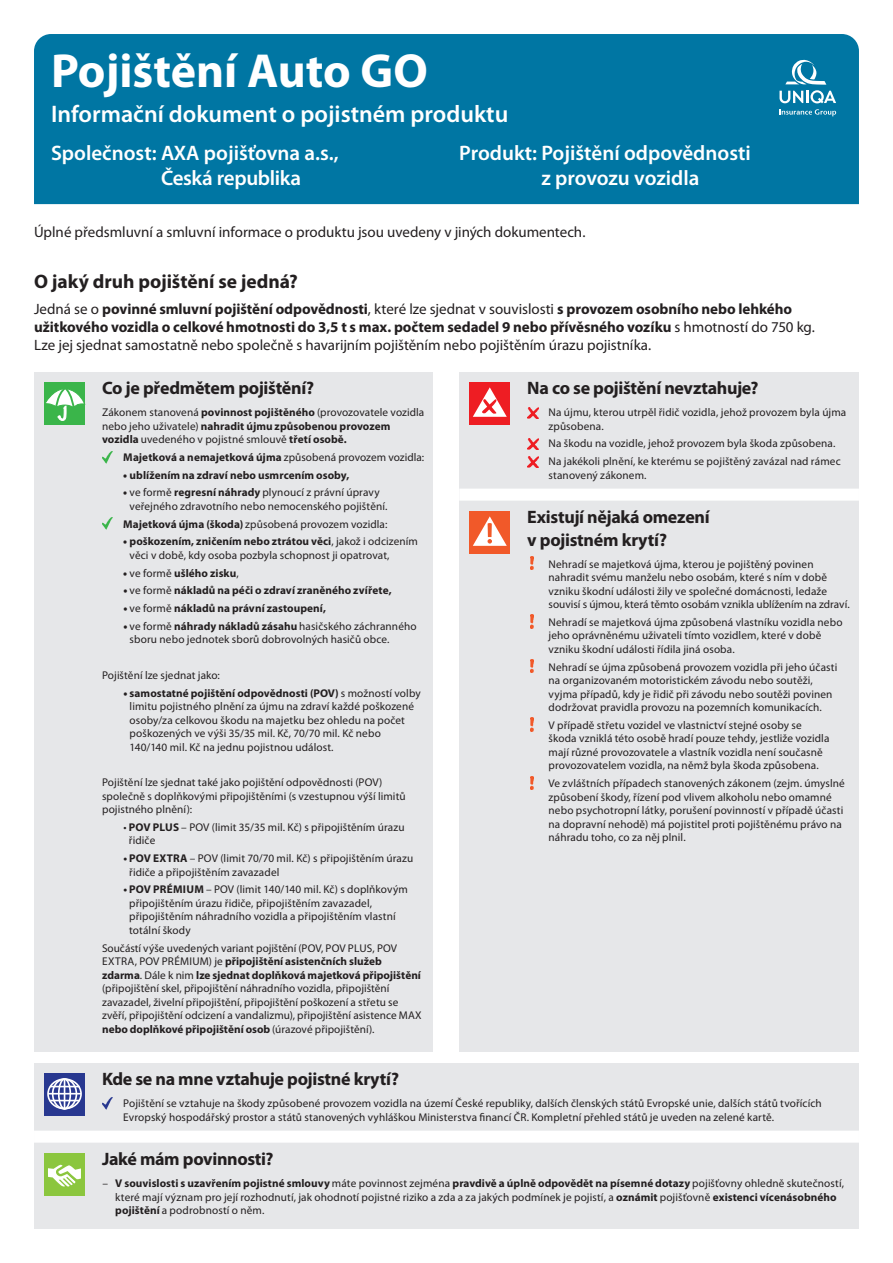
<style>
.page{position:relative;width:893px;height:1263px;background:#fff}
.page>*{position:absolute;margin:0;border:0;box-sizing:border-box;transform-origin:0 0}
.t1{font:700 48px "Myriad Pro";color:#fff}
.t2{font:600 24px "Myriad Pro";color:#fff}
.t3{font:600 21px/25.2px "Myriad Pro";color:#fff}
.t4{font:700 19.5px "Myriad Pro";letter-spacing:-.005em;color:#231f20}
.t5{font:700 18px/22.5px "Myriad Pro";letter-spacing:-.02em;color:#231f20}
.t6{font:700 15px/18px "Myriad Pro";letter-spacing:-.005em;color:#231f20}
.t7{font:15px "Myriad Pro";letter-spacing:-.005em;color:#231f20}
.t8{font:11.25px/13.5px "Myriad Pro";letter-spacing:.01em;color:#231f20}
.t9{font:700 11.25px "Myriad Pro";letter-spacing:.005em;color:#231f20}
.s1{font-weight:400}
.s2{font-weight:700}
.s3{font-family:"Source Sans Pro";font-weight:900}
</style>
<div class="page">
<div style="left:34px;top:34px;width:825px;height:170px;background:#0076a3"></div>
<div style="left:34px;top:372px;width:825px;height:679px;background:#e6e7e9"></div>
<svg style="left:102px;top:451px;width:11px;height:12px"></svg>
<svg style="left:102px;top:518px;width:11px;height:12px"></svg>
<div style="left:459px;top:489px;width:400px;height:12px;background:#fff"></div>
<svg style="left:527px;top:407px;width:11px;height:11px"></svg>
<svg style="left:527px;top:439px;width:11px;height:11px"></svg>
<svg style="left:527px;top:456px;width:11px;height:11px"></svg>
<img style="left:530px;top:556px;width:4px;height:14px">
<svg style="left:530px;top:615px;width:4px;height:13px"></svg>
<img style="left:530px;top:659px;width:4px;height:14px">
<svg style="left:530px;top:718px;width:4px;height:13px"></svg>
<svg style="left:530px;top:776px;width:4px;height:13px"></svg>
<div style="left:44px;top:382px;width:41px;height:43px;background:#3ab54a"></div>
<svg style="left:46px;top:389px;width:38px;height:32px"></svg>
<div style="left:469px;top:382px;width:41px;height:43px;background:#ee1d23"></div>
<svg style="left:473px;top:387px;width:34px;height:30px"></svg>
<div style="left:469px;top:511px;width:41px;height:43px;background:#f15929"></div>
<svg style="left:473px;top:516px;width:34px;height:30px"></svg>
<svg style="left:779px;top:59px;width:57px;height:44px"></svg>
<svg style="left:779px;top:109px;width:57px;height:7px"></svg>
<div style="left:434px;top:337px;width:25px;height:926px;background:#fff"></div>
<div style="left:34px;top:1063px;width:825px;height:166px;background:#e6e7e9"></div>
<div style="left:34px;top:1131px;width:825px;height:12px;background:#fff"></div>
<svg style="left:102px;top:1097px;width:11px;height:12px"></svg>
<svg style="left:44px;top:1073px;width:41px;height:42px"></svg>
<div style="left:47px;top:1078px;width:35px;height:31px;border:2px solid #fff;border-radius:50%"></div>
<div style="left:52px;top:1078px;width:25px;height:31px;border:2px solid #fff;border-radius:50%"></div>
<div style="left:58px;top:1078px;width:13px;height:31px;border:2px solid #fff;border-radius:50%"></div>
<hr style="left:64px;top:1079px;width:1px;height:30px;background:#fff">
<hr style="left:50px;top:1086px;width:30px;height:1px;background:#fff">
<hr style="left:50px;top:1100px;width:30px;height:1px;background:#fff">
<hr style="left:48px;top:1093px;width:33px;height:1px;background:#fff">
<div style="left:44px;top:1153px;width:41px;height:42px;background:#8bc63e"></div>
<svg style="left:48px;top:1164px;width:33px;height:23px"></svg>
<h1 class="t1" style="left:51px;top:40px;width:378px">Pojištění Auto GO</h1>
<h2 class="t2" style="left:51px;top:99px;width:459px">Informační dokument o pojistném produktu</h2>
<h3 class="t3" style="left:161px;top:140px;width:179px;text-indent:-110px">Společnost: AXA pojišťovna a.s.,<br>Česká republika</h3>
<h3 class="t3" style="left:541px;top:140px;width:211px;text-indent:-82px">Produkt: Pojištění odpovědnosti z provozu vozidla</h3>
<h3 class="t7" style="left:34px;top:223px;width:553px">Úplné předsmluvní a smluvní informace o produktu jsou uvedeny v jiných dokumentech.</h3>
<h3 class="t4" style="left:34px;top:269px;width:265px">O jaký druh pojištění se jedná?</h3>
<p class="t6" style="left:34px;top:300px;width:782px"><span class="s1">Jedná se o</span> povinné smluvní pojištění odpovědnosti<span class="s1">, které lze sjednat v souvislosti</span> s provozem osobního nebo lehkého užitkového vozidla o celkové hmotnosti do 3,5 t s max. počtem sedadel 9 nebo přívěsného vozíku <span class="s1">s hmotností do 750 kg.<br>Lze jej sjednat samostatně nebo společně s havarijním pojištěním nebo pojištěním úrazu pojistníka.</span></p>
<h3 class="t5" style="left:102px;top:376px;width:214px">Co je předmětem pojištění?</h3>
<p class="t8" style="left:102px;top:405px;width:324px">Zákonem stanovená <span class="s2">povinnost pojištěného</span> (provozovatele vozidla nebo jeho uživatele) <span class="s2">nahradit újmu způsobenou provozem vozidla</span> uvedeného v pojistné smlouvě <span class="s2">třetí osobě.</span></p>
<p class="t9" style="left:123px;top:450px;width:302px">Majetková a nemajetková újma <span class="s1">způsobená provozem vozidla:</span></p>
<p class="t9" style="left:123px;top:467px;width:227px"><span class="s3">•</span> ublížením na zdraví nebo usmrcením osoby,</p>
<p class="t8" style="left:130px;top:486px;width:259px;text-indent:-6px"><span class="s3">•</span> ve formě <span class="s2">regresní náhrady</span> plynoucí z právní úpravy veřejného zdravotního nebo nemocenského pojištění.</p>
<p class="t8" style="left:123px;top:517px;width:266px"><span class="s2">Majetková újma (škoda)</span> způsobená provozem vozidla:</p>
<p class="t8" style="left:130px;top:535px;width:290px;text-indent:-6px"><span class="s3">•</span> <span class="s2">poškozením, zničením nebo ztrátou věci</span>, jakož i odcizením věci v době, kdy osoba pozbyla schopnost ji opatrovat,</p>
<p class="t9" style="left:123px;top:565px;width:117px"><span class="s3">•</span> <span class="s1">ve formě</span> ušlého zisku<span class="s1">,</span></p>
<p class="t9" style="left:123px;top:583px;width:270px"><span class="s3">•</span> <span class="s1">ve formě</span> nákladů na péči o zdraví zraněného zvířete,</p>
<p class="t9" style="left:123px;top:601px;width:204px"><span class="s3">•</span> <span class="s1">ve formě</span> nákladů na právní zastoupení,</p>
<p class="t8" style="left:130px;top:619px;width:289px;text-indent:-6px"><span class="s3">•</span> ve formě <span class="s2">náhrady nákladů zásahu</span> hasičského záchranného sboru nebo jednotek sborů dobrovolných hasičů obce.</p>
<p class="t8" style="left:102px;top:668px;width:119px">Pojištění lze sjednat jako:</p>
<p class="t8" style="left:130px;top:686px;width:293px;text-indent:-6px"><span class="s3">•</span> <span class="s2">samostatné pojištění odpovědnosti (POV)</span> s možností volby limitu pojistného plnění za újmu na zdraví každé poškozené osoby/za celkovou škodu na majetku bez ohledu na počet poškozených ve výši 35/35 mil. Kč, 70/70 mil. Kč nebo 140/140 mil. Kč na jednu pojistnou událost.</p>
<p class="t8" style="left:102px;top:775px;width:305px">Pojištění lze sjednat také jako pojištění odpovědnosti (POV) společně s doplňkovými připojištěními (s vzestupnou výší limitů pojistného plnění):</p>
<p class="t8" style="left:129px;top:820px;width:277px;text-indent:-6px">• <span class="s2">POV PLUS</span> – POV (limit 35/35 mil. Kč) s připojištěním úrazu řidiče</p>
<p class="t8" style="left:129px;top:851px;width:286px;text-indent:-6px"><span class="s2">• POV EXTRA</span> – POV (limit 70/70 mil. Kč) s připojištěním úrazu řidiče a připojištěním zavazadel</p>
<p class="t8" style="left:129px;top:883px;width:280px;text-indent:-6px"><span class="s2">• POV PRÉMIUM</span> – POV (limit 140/140 mil. Kč) s doplňkovým připojištěním úrazu řidiče, připojištěním zavazadel, připojištěním náhradního vozidla a připojištěním vlastní totální škody</p>
<p class="t8" style="left:102px;top:941px;width:321px">Součástí výše uvedených variant pojištění (POV, POV PLUS, POV EXTRA, POV PRÉMIUM) je <span class="s2">připojištění asistenčních služeb zdarma</span>. Dále k nim <span class="s2">lze sjednat doplňková majetková připojištění </span>(připojištění skel, připojištění náhradního vozidla, připojištění zavazadel, živelní připojištění, připojištění poškození a střetu se zvěří, připojištění odcizení a vandalizmu), připojištění asistence MAX <span class="s2">nebo doplňkové připojištění osob</span> (úrazové připojištění).</p>
<h3 class="t5" style="left:527px;top:376px;width:233px">Na co se pojištění nevztahuje?</h3>
<p class="t8" style="left:549px;top:405px;width:299px">Na újmu, kterou utrpěl řidič vozidla, jehož provozem byla újma způsobena.</p>
<p class="t8" style="left:549px;top:435px;width:294px;line-height:17.7px">Na škodu na vozidle, jehož provozem byla škoda způsobena.<br>Na jakékoli plnění, ke kterému se pojištěný zavázal nad rámec</p>
<p class="t8" style="left:549px;top:468px;width:100px">stanovený zákonem.</p>
<h3 class="t5" style="left:527px;top:505px;width:184px">Existují nějaká omezení v pojistném krytí?</h3>
<p class="t8" style="left:549px;top:557px;width:303px">Nehradí se majetková újma, kterou je pojištěný povinen nahradit svému manželu nebo osobám, které s ním v době vzniku škodní události žily ve společné domácnosti, ledaže souvisí s újmou, která těmto osobám vznikla ublížením na zdraví.</p>
<p class="t8" style="left:549px;top:615px;width:295px">Nehradí se majetková újma způsobená vlastníku vozidla nebo jeho oprávněnému uživateli tímto vozidlem, které v době vzniku škodní události řídila jiná osoba.</p>
<p class="t8" style="left:549px;top:660px;width:290px">Nehradí se újma způsobená provozem vozidla při jeho účasti na organizovaném motoristickém závodu nebo soutěži, vyjma případů, kdy je řidič při závodu nebo soutěži povinen dodržovat pravidla provozu na pozemních komunikacích.</p>
<p class="t8" style="left:549px;top:718px;width:282px">V případě střetu vozidel ve vlastnictví stejné osoby se škoda vzniklá této osobě hradí pouze tehdy, jestliže vozidla mají různé provozovatele a vlastník vozidla není současně provozovatelem vozidla, na němž byla škoda způsobena.</p>
<p class="t8" style="left:549px;top:776px;width:298px">Ve zvláštních případech stanovených zákonem (zejm. úmyslné způsobení škody, řízení pod vlivem alkoholu nebo omamné nebo psychotropní látky, porušení povinností v případě účasti na dopravní nehodě) má pojistitel proti pojištěnému právo na náhradu toho, co za něj plnil.</p>
<h3 class="t5" style="left:102px;top:1067px;width:298px">Kde se na mne vztahuje pojistné krytí?</h3>
<p class="t8" style="left:123px;top:1096px;width:700px">Pojištění se vztahuje na škody způsobené provozem vozidla na území České republiky, dalších členských států Evropské unie, dalších států tvořících<br>Evropský hospodářský prostor a států stanovených vyhláškou Ministerstva financí ČR. Kompletní přehled států je uveden na zelené kartě.</p>
<h3 class="t5" style="left:102px;top:1147px;width:173px">Jaké mám povinnosti?</h3>
<p class="t8" style="left:115px;top:1176px;width:730px;text-indent:-13px">– <span class="s2">V souvislosti s uzavřením pojistné smlouvy</span> máte povinnost zejména <span class="s2">pravdivě a úplně odpovědět na písemné dotazy</span> pojišťovny ohledně skutečností, které mají význam pro její rozhodnutí, jak ohodnotí pojistné riziko a zda a za jakých podmínek je pojistí, a <span class="s2">oznámit</span> pojišťovně <span class="s2">existenci vícenásobného pojištění</span> a podrobností o něm.</p>
</div>
